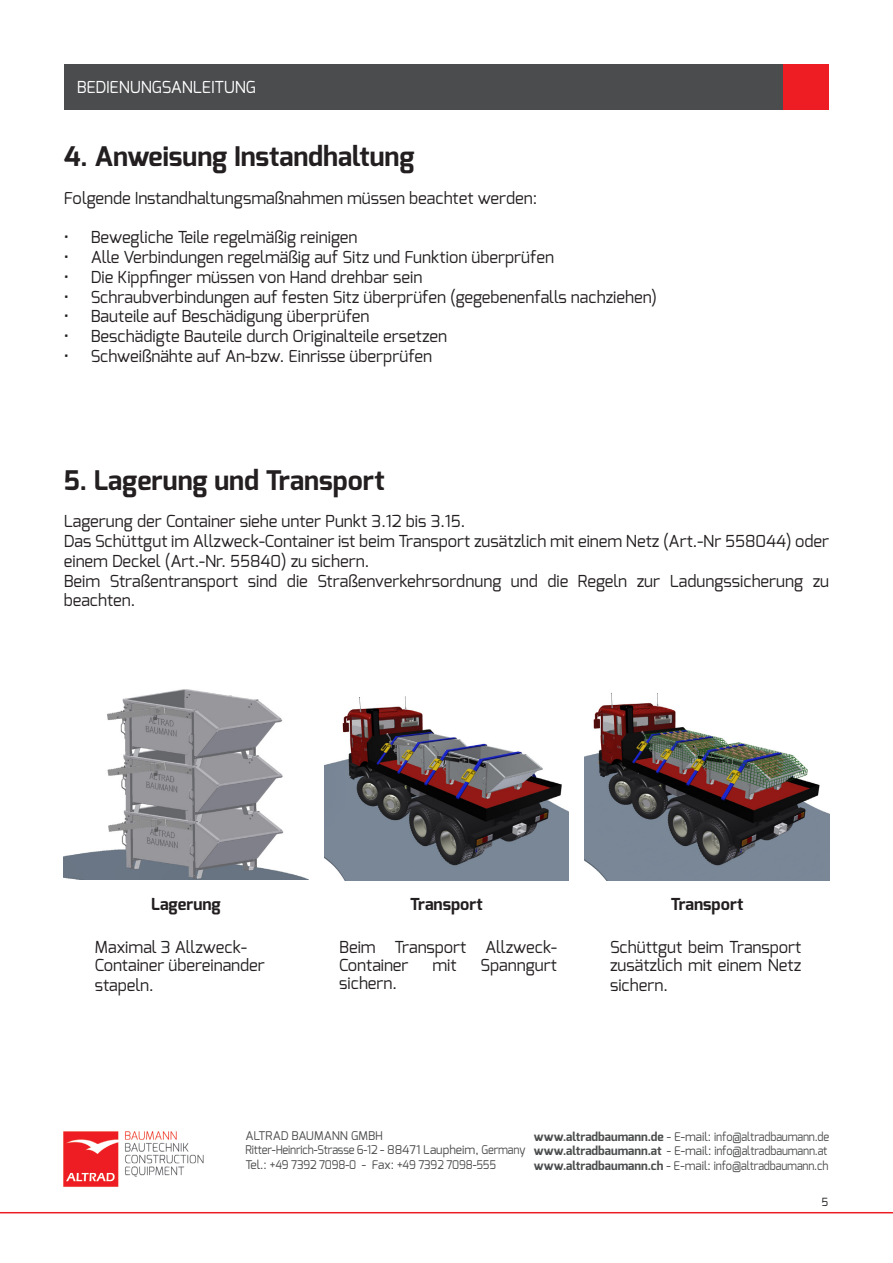
<style>
.page{position:relative;width:893px;height:1263px;background:#fff}
.page>*{position:absolute;margin:0;border:0;box-sizing:border-box;transform-origin:0 0}
.t1{font:700 27px "Exo";color:#231f20}
.t2{font:16.5px/19.8px "Exo";color:#231f20}
.t3{font:700 16.5px "Exo";color:#231f20}
.t4{font:16.5px "Exo";letter-spacing:-.01em;color:#fff}
.t5{font:12px/14.4px "Exo";letter-spacing:-.015em;color:#4b4c4d}
.t6{font:11.25px "Exo";color:#231f20}
.s1{font-weight:700}
</style>
<div class="page">
<hr style="left:0;top:1212px;width:893px;height:1px;background:#ee1d23">
<img style="left:63px;top:1131px;width:140px;height:56px">
<div style="left:64px;top:64px;width:718px;height:45px;background:#4b4c4d"></div>
<div style="left:784px;top:64px;width:45px;height:45px;background:#ee1d23"></div>
<img style="left:324px;top:696px;width:245px;height:184px">
<img style="left:64px;top:689px;width:244px;height:190px">
<img style="left:585px;top:692px;width:244px;height:188px">
<p class="t4" style="left:77px;top:76px;width:181px">BEDIENUNGSANLEITUNG</p>
<h1 class="t1" style="left:64px;top:139px;width:352px">4. Anweisung Instandhaltung</h1>
<p class="t2" style="left:64px;top:188px;width:475px">Folgende Instandhaltungsmaßnahmen müssen beachtet werden:</p>
<p class="t2" style="left:64px;top:227px;width:295px">• Bewegliche Teile regelmäßig reinigen</p>
<p class="t2" style="left:64px;top:247px;width:492px">• Alle Verbindungen regelmäßig auf Sitz und Funktion überprüfen</p>
<p class="t2" style="left:64px;top:267px;width:360px">• Die Kippfinger müssen von Hand drehbar sein</p>
<p class="t2" style="left:64px;top:287px;width:595px">• Schraubverbindungen auf festen Sitz überprüfen (gegebenenfalls nachziehen)</p>
<p class="t2" style="left:64px;top:307px;width:307px">• Bauteile auf Beschädigung überprüfen</p>
<p class="t2" style="left:64px;top:326px;width:385px">• Beschädigte Bauteile durch Originalteile ersetzen</p>
<p class="t2" style="left:64px;top:346px;width:370px">• Schweißnähte auf An-bzw. Einrisse überprüfen</p>
<h1 class="t1" style="left:64px;top:462px;width:322px">5. Lagerung und Transport</h1>
<p class="t2" style="left:64px;top:511px;width:767px">Lagerung der Container siehe unter Punkt 3.12 bis 3.15.<br>Das Schüttgut im Allzweck-Container ist beim Transport zusätzlich mit einem Netz (Art.-Nr 558044) oder einem Deckel (Art.-Nr. 55840) zu sichern.<br>Beim Straßentransport sind die Straßenverkehrsordnung und die Regeln zur Ladungssicherung zu beachten.</p>
<p class="t3" style="left:151px;top:893px;width:71px">Lagerung</p>
<p class="t3" style="left:410px;top:893px;width:74px">Transport</p>
<p class="t3" style="left:671px;top:893px;width:74px">Transport</p>
<p class="t2" style="left:95px;top:938px;width:171px;line-height:18px">Maximal 3 Allzweck-<br>Container übereinander</p>
<p class="t2" style="left:95px;top:975px;width:60px">stapeln.</p>
<p class="t2" style="left:610px;top:938px;width:193px;line-height:18px">Schüttgut beim Transport zusätzlich mit einem Netz</p>
<p class="t2" style="left:610px;top:975px;width:59px">sichern.</p>
<p class="t2" style="left:339px;top:938px;width:219px;line-height:18px">Beim Transport Allzweck-<br>Container</p>
<p class="t2" style="left:432px;top:955px;width:26px">mit</p>
<p class="t2" style="left:480px;top:955px;width:78px">Spanngurt</p>
<p class="t2" style="left:339px;top:973px;width:59px">sichern.</p>
<p class="t5" style="left:245px;top:1128px;width:282px">ALTRAD BAUMANN GMBH<br>Ritter-Heinrich-Strasse 6-12 - 88471 Laupheim, Germany<br>Tel.: +49 7392 7098-0 - Fax: +49 7392 7098-555</p>
<p class="t5" style="left:534px;top:1129px;width:297px"><span class="s1">www.altradbaumann.de</span> - E-mail: info@altradbaumann.de <span class="s1">www.altradbaumann.at</span> - E-mail: info@altradbaumann.at <span class="s1">www.altradbaumann.ch</span> - E-mail: info@altradbaumann.ch</p>
<p class="t6" style="left:821px;top:1195px;width:8px">5</p>
</div>
